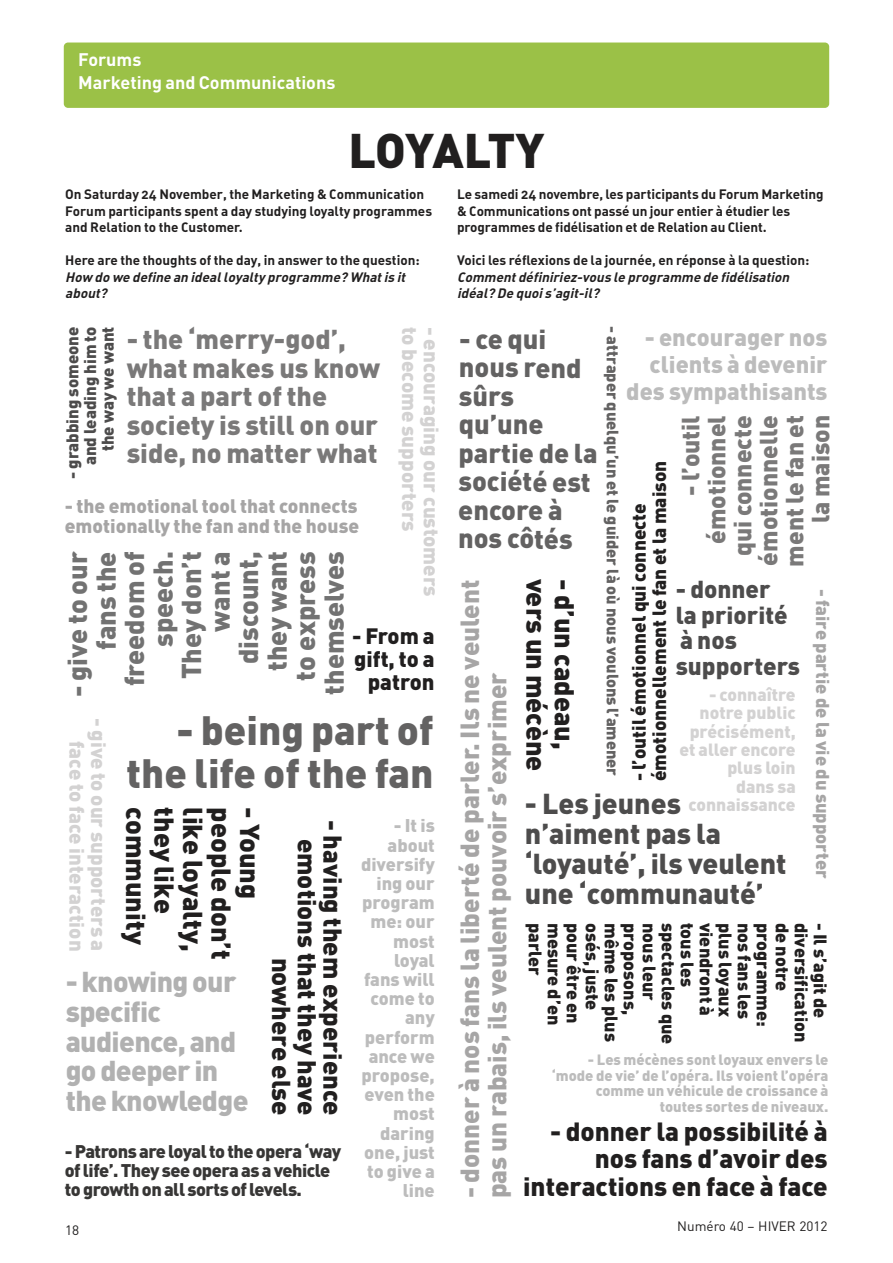
<style>
.page{position:relative;width:893px;height:1263px;background:#fff}
.page>*{position:absolute;margin:0;border:0;box-sizing:border-box;transform-origin:0 0}
.t1{font:900 48px "DIN";letter-spacing:-.015em;color:#211f1f}
.t2{font:900 40.35px/42.6px "DIN";color:#636262;text-align:right}
.t3{font:900 28.5px/30px "DIN";color:#4d4c4c}
.t4{font:900 28.35px/29.7px "DIN";letter-spacing:-.02em;color:#b1b1b1}
.t5{font:900 27px/28.5px "DIN";color:#727272;text-align:right}
.t6{font:900 27px/28.5px "DIN";color:#7a7979}
.t7{font:900 27px/28.5px "DIN";color:#211f1f}
.t8{font:900 27px/28.5px "DIN";letter-spacing:-.005em;color:#636262}
.t9{font:900 25.95px/27.5px "DIN";color:#a6a5a5}
.t10{font:900 25.95px/27.5px "DIN";color:#211f1f;text-align:right}
.t11{font:900 25.65px/25.7px "DIN";color:#211f1f;text-align:right}
.t12{font:900 24.6px/26px "DIN";color:#7a7979;text-align:right}
.t13{font:900 24.3px/25.7px "DIN";color:#4d4c4c}
.t14{font:900 23.7px/27px "DIN";color:#bcbcbc;text-align:right}
.t15{font:900 22.05px/23.2px "DIN";color:#211f1f;text-align:right}
.t16{font:900 20.55px/21.8px "DIN";color:#d3d2d2}
.t17{font:900 20.4px/21.6px "DIN";color:#d3d2d2;text-align:right}
.t18{font:900 19.35px/20.4px "DIN";color:#a6a5a5}
.t19{font:900 19.05px/20.1px "DIN";color:#211f1f}
.t20{font:900 18.3px "DIN";color:#a6a5a5}
.t21{font:900 18.15px/19.2px "DIN";color:#bcbcbc;text-align:right}
.t22{font:900 18.15px/19.2px "DIN";letter-spacing:-.03em;color:#373635}
.t23{font:900 18px/19px "DIN";color:#211f1f}
.t24{font:700 18px/22.2px "DIN";color:#fff}
.t25{font:900 17.55px/18.5px "DIN";color:#d3d2d2;text-align:right}
.t26{font:900 16.8px/17.7px "DIN";color:#4d4c4c;text-align:right}
.t27{font:900 16.35px "DIN";color:#636262}
.t28{font:900 14.7px/15.6px "DIN";color:#bcbcbc;text-align:right}
.t29{font:13.5px/16.5px "DIN Bold Alternate";color:#211f1f}
.t30{font:italic 13.5px/16.5px "DIN Bold Alternate";color:#211f1f}
.t31{font:13.5px "DIN";color:#211f1f}
</style>
<div class="page">
<div style="left:64px;top:43px;width:765px;height:65px;background:#9bc147;border-radius:4px"></div>
<h3 class="t24" style="left:78px;top:49px;width:259px">Forums<br>Marketing and Communications</h3>
<h1 class="t1" style="left:348px;top:123px;width:198px">LOYALTY</h1>
<p class="t29" style="left:65px;top:187px;width:368px">On Saturday 24 November, the Marketing &amp; Communication<br>Forum participants spent a day studying loyalty programmes and Relation to the Customer.</p>
<p class="t29" style="left:65px;top:253px;width:356px">Here are the thoughts of the day, in answer to the question:</p>
<p class="t30" style="left:65px;top:269px;width:344px">How do we define an ideal loyalty programme? What is it about?</p>
<h3 class="t6" style="left:127px;top:325px;width:255px">- the ‘merry-god’, what makes us know that a part of the society is still on our side, no matter what</h3>
<h3 class="t18" style="left:65px;top:496px;width:296px">- the emotional tool that connects emotionally the fan and the house</h3>
<p class="t26" style="left:64px;top:479px;width:154px;rotate:-90deg">- grabbing someone and leading him to the way we want</p>
<h3 class="t16" style="left:442px;top:327px;width:271px;rotate:90deg">- encouraging our customers to become supporters</h3>
<h3 class="t5" style="left:64px;top:697px;width:147px;rotate:-90deg">- give to our fans the freedom of speech.<br>They don’t want a discount, they want to express themselves</h3>
<h3 class="t17" style="left:109px;top:718px;width:235px;rotate:90deg">- give to our supporters a face to face interaction</h3>
<h3 class="t15" style="left:352px;top:625px;width:84px">- From a gift, to a patron</h3>
<h2 class="t2" style="left:127px;top:710px;width:308px">- being part of the life of the fan</h2>
<h3 class="t7" style="left:264px;top:807px;width:154px;rotate:90deg">- Young people don’t like loyalty, they like community</h3>
<h3 class="t21" style="left:361px;top:816px;width:75px">-Itis about diversify ing our program me: our most loyal fans will come to any perform ance we propose, even the most daring one, just to give a line</h3>
<h3 class="t11" style="left:345px;top:820px;width:297px;rotate:90deg">- having them experience emotions that they have nowhere else</h3>
<h3 class="t4" style="left:66px;top:968px;width:184px">- knowing our specific audience, and go deeper in the knowledge</h3>
<h3 class="t22" style="left:65px;top:1142px;width:278px">-Patronsareloyaltotheopera‘way oflife’.Theyseeoperaasavehicle togrowthonallsortsoflevels.</h3>
<p class="t31" style="left:65px;top:1222px;width:16px">18</p>
<p class="t29" style="left:457px;top:187px;width:368px">Le samedi 24 novembre, les participants du Forum Marketing &amp; Communications ont passé un jour entier à étudier les programmes de fidélisation et de Relation au Client.</p>
<p class="t29" style="left:457px;top:253px;width:354px">Voici les réflexions de la journée, en réponse à la question:</p>
<p class="t30" style="left:457px;top:269px;width:337px">Comment définiriez-vous le programme de fidélisation idéal? De quoi s’agit-il?</p>
<p class="t27" style="left:622px;top:326px;width:451px;rotate:90deg">- attraper quelqu’un et le guider là où nous voulons l’amener</p>
<h3 class="t8" style="left:458px;top:325px;width:141px">- ce qui nous rend sûrs qu’une partie de la société est encore à nos côtés</h3>
<h3 class="t14" style="left:626px;top:325px;width:203px">- encourager nos clients à devenir des sympathisants</h3>
<h3 class="t12" style="left:678px;top:567px;width:153px;rotate:-90deg">- l’outil émotionnel qui connecte émotionnelle ment le fan et la maison</h3>
<h3 class="t19" style="left:629px;top:781px;width:322px;rotate:-90deg">- l’outil émotionnel qui connecte émotionnellement le fan et la maison</h3>
<h3 class="t7" style="left:578px;top:579px;width:194px;rotate:90deg">- d’un cadeau, vers un mécène</h3>
<h3 class="t9" style="left:456px;top:1198px;width:620px;rotate:-90deg">- donner à nos fans la liberté de parler. Ils ne veulent pas un rabais, ils veulent pouvoir s’exprimer</h3>
<h3 class="t13" style="left:676px;top:577px;width:126px">- donner<br>la priorité à nos supporters</h3>
<h3 class="t20" style="left:833px;top:589px;width:291px;rotate:90deg">- faire partie de la vie du supporter</h3>
<p class="t25" style="left:679px;top:685px;width:118px">- connaître notre public précisément, et aller encore plus loin<br>dans sa connaissance</p>
<h3 class="t3" style="left:525px;top:789px;width:263px">- Les jeunes n’aiment pas la ‘loyauté’, ils veulent une ‘communauté’</h3>
<h3 class="t23" style="left:830px;top:923px;width:123px;rotate:90deg">- Il s’agit de diversification de notre programme: nos fans les plus loyaux viendront à tous les spectacles que nous leur proposons, même les plus osés, juste pour être en mesure d’en parler</h3>
<p class="t28" style="left:552px;top:1052px;width:278px">- Les mécènes sont loyaux envers le ‘mode de vie’ de l’opéra. Ils voient l’opéra comme un véhicule de croissance à toutes sortes de niveaux.</p>
<h3 class="t10" style="left:523px;top:1118px;width:306px">- donner la possibilité à nos fans d’avoir des interactions en face à face</h3>
<p class="t31" style="left:677px;top:1218px;width:152px">Numéro 40 – HIVER 2012</p>
</div>
